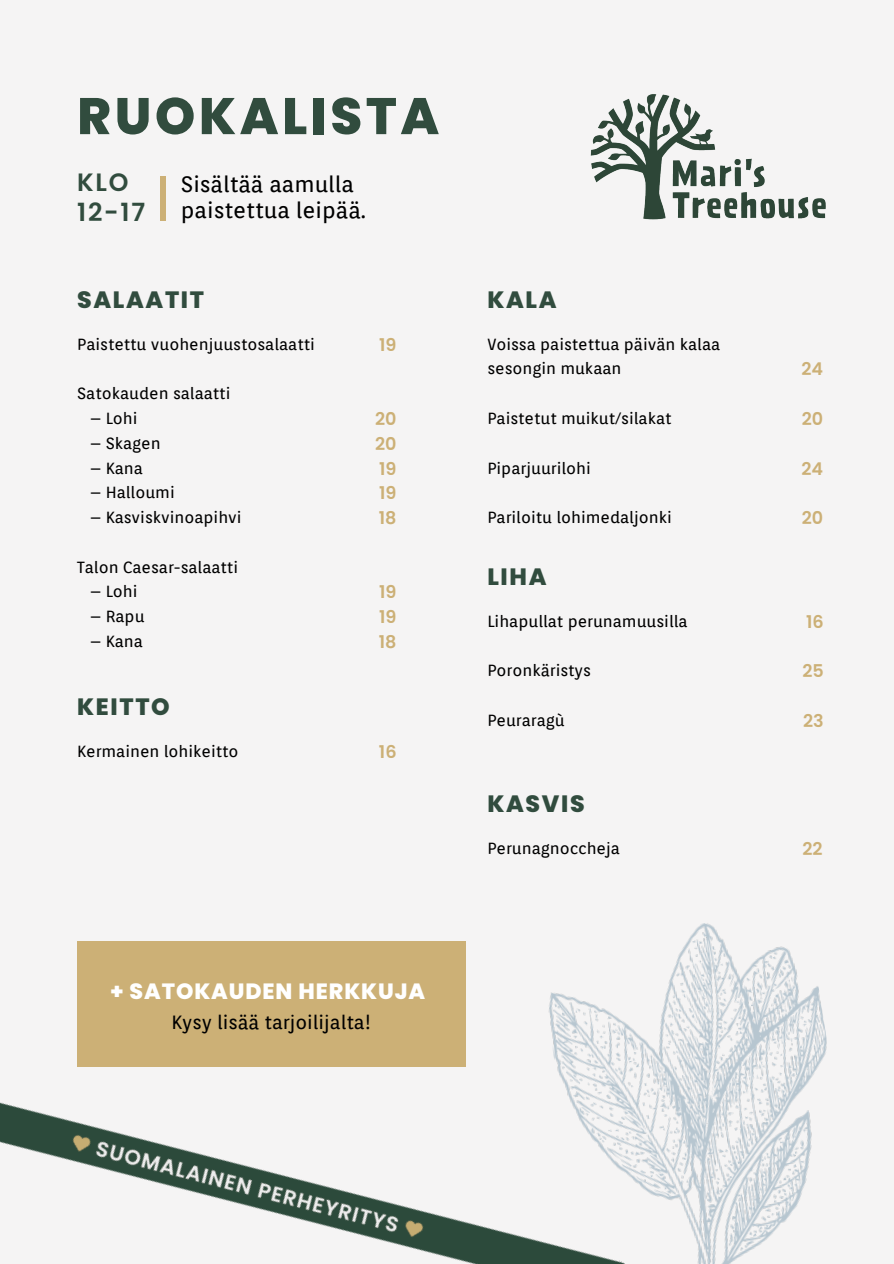
<style>
.page{position:relative;width:894px;height:1264px;background:#fff}
.page>*{position:absolute;margin:0;border:0;box-sizing:border-box;transform-origin:0 0}
.t1{font:800 51.3px "Poppins";letter-spacing:.07em;color:#314c3e}
.t2{font:600 25.05px/29.2px "Poppins";letter-spacing:.07em;color:#314c3e}
.t3{font:800 23.55px "Poppins";letter-spacing:.07em;color:#314c3e}
.t4{font:22.05px/25.8px "Orienta";color:#000}
.t5{font:800 22.05px "Poppins";letter-spacing:.04em;color:#fff}
.t6{font:19.05px "Orienta";color:#000}
.t7{font:600 17.55px/24.8px "Poppins";color:#ccb076;text-align:justify}
.t8{font:16.05px "Orienta";color:#000}
</style>
<div class="page">
<div style="left:0;top:0;width:893px;height:1263px;background:#f5f4f4"></div>
<div style="left:160px;top:176px;width:5px;height:44px;background:#ccb076"></div>
<img style="left:590px;top:94px;width:236px;height:126px">
<img style="left:632px;top:923px;width:195px;height:340px">
<img style="left:0;top:941px;width:632px;height:322px">
<h1 class="t1" style="left:77px;top:80px;width:363px">RUOKALISTA</h1>
<p class="t2" style="left:77px;top:168px;width:69px">KLO<br>12-17</p>
<p class="t4" style="left:181px;top:171px;width:186px">Sisältää aamulla paistettua leipää.</p>
<h2 class="t3" style="left:77px;top:283px;width:128px">SALAATIT</h2>
<h4 class="t3" style="left:487px;top:283px;width:71px">KALA</h4>
<p class="t8" style="left:77px;top:334px;width:239px">Paistettu vuohenjuustosalaatti</p>
<p class="t8" style="left:77px;top:384px;width:155px">Satokauden salaatti</p>
<p class="t8" style="left:90px;top:408px;width:49px">– Lohi</p>
<p class="t8" style="left:90px;top:433px;width:72px">– Skagen</p>
<p class="t8" style="left:90px;top:458px;width:54px">– Kana</p>
<p class="t8" style="left:90px;top:483px;width:86px">– Halloumi</p>
<p class="t8" style="left:90px;top:507px;width:153px">– Kasviskvinoapihvi</p>
<h2 class="t8" style="left:77px;top:557px;width:162px">Talon Caesar-salaatti</h2>
<p class="t8" style="left:90px;top:582px;width:49px">– Lohi</p>
<h5 class="t8" style="left:90px;top:606px;width:56px">– Rapu</h5>
<h5 class="t8" style="left:90px;top:631px;width:54px">– Kana</h5>
<p class="t3" style="left:77px;top:690px;width:94px">KEITTO</p>
<p class="t7" style="left:379px;top:332px;width:19px">19</p>
<p class="t7" style="left:375px;top:406px;width:23px">20<br>20<br>19<br>19<br>18</p>
<p class="t7" style="left:379px;top:580px;width:19px">19<br>19<br>18</p>
<p class="t8" style="left:77px;top:742px;width:163px">Kermainen lohikeitto</p>
<h5 class="t7" style="left:379px;top:739px;width:19px">16</h5>
<p class="t5" style="left:111px;top:975px;width:316px">+ SATOKAUDEN HERKKUJA</p>
<p class="t6" style="left:171px;top:1010px;width:201px">Kysy lisää tarjoilijalta!</p>
<h5 class="t8" style="left:487px;top:334px;width:234px">Voissa paistettua päivän kalaa</h5>
<p class="t8" style="left:487px;top:359px;width:135px">sesongin mukaan</p>
<h2 class="t8" style="left:487px;top:408px;width:186px">Paistetut muikut/silakat</h2>
<p class="t8" style="left:487px;top:458px;width:105px">Piparjuurilohi</p>
<p class="t8" style="left:487px;top:507px;width:186px">Pariloitu lohimedaljonki</p>
<p class="t3" style="left:487px;top:560px;width:61px">LIHA</p>
<p class="t8" style="left:487px;top:611px;width:202px">Lihapullat perunamuusilla</p>
<p class="t8" style="left:487px;top:660px;width:105px">Poronkäristys</p>
<p class="t8" style="left:487px;top:710px;width:79px">Peuraragù</p>
<h2 class="t3" style="left:487px;top:787px;width:99px">KASVIS</h2>
<h2 class="t8" style="left:487px;top:838px;width:134px">Perunagnoccheja</h2>
<h2 class="t7" style="left:801px;top:357px;width:23px">24</h2>
<p class="t7" style="left:801px;top:406px;width:23px">20</p>
<h5 class="t7" style="left:801px;top:456px;width:23px">24</h5>
<h5 class="t7" style="left:801px;top:505px;width:23px">20</h5>
<h5 class="t7" style="left:805px;top:609px;width:19px">16</h5>
<h5 class="t7" style="left:802px;top:658px;width:23px">25</h5>
<h5 class="t7" style="left:802px;top:708px;width:22px">23</h5>
<h5 class="t7" style="left:802px;top:836px;width:22px">22</h5>
</div>
